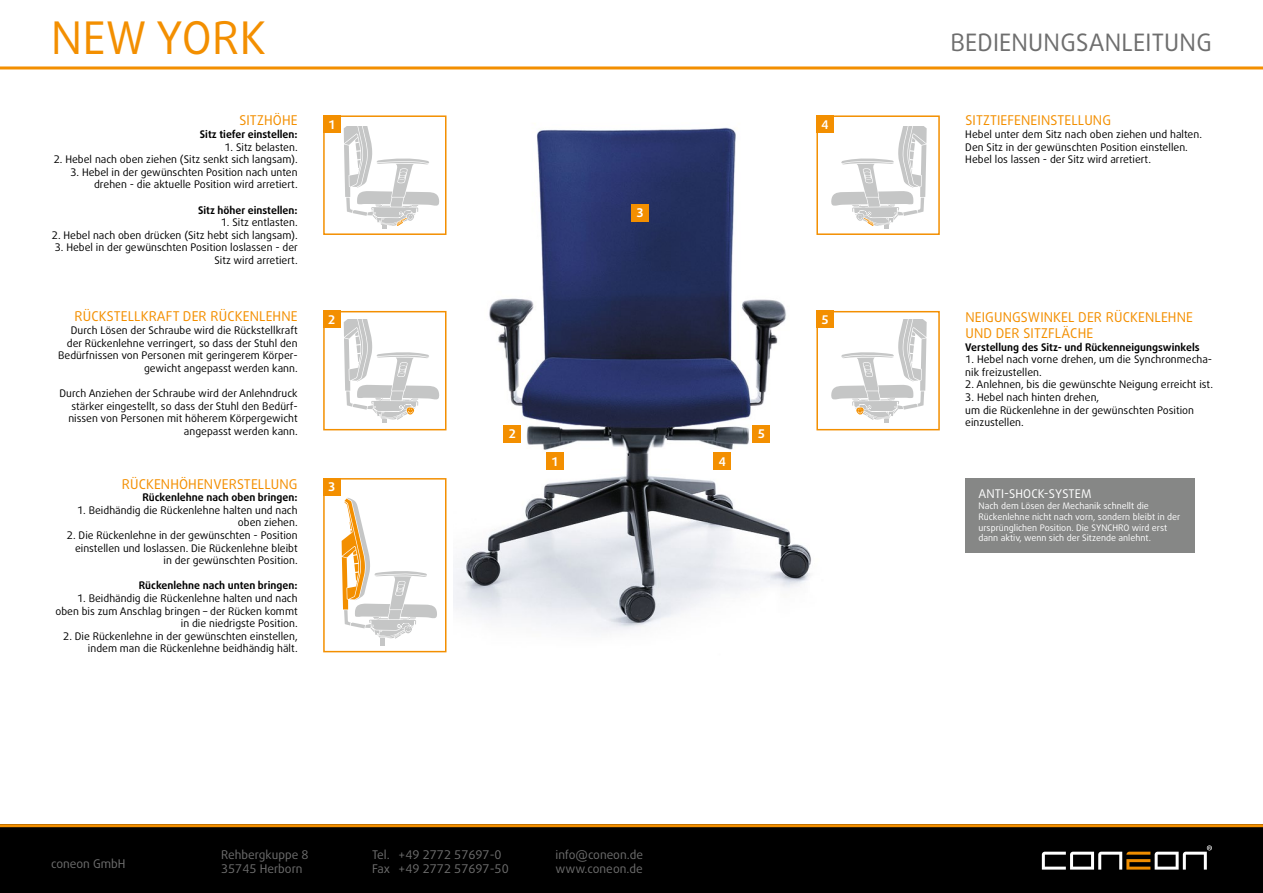
<style>
.page{position:relative;width:1263px;height:893px;background:#fff}
.page>*{position:absolute;margin:0;border:0;box-sizing:border-box;transform-origin:0 0}
.t1{font:45px "Daxline OT";letter-spacing:.01em;color:#f38f00}
.t2{font:24px "Daxline OT";letter-spacing:.01em;color:#6e6e6e}
.t3{font:13.5px/16.2px "Daxline OT";letter-spacing:.01em;color:#f38f00}
.t4{font:12px/14.4px "Daxline OT";color:#6e6e6e}
.t5{font:12px "Daxline OT";letter-spacing:.01em;color:#fff}
.t6{font:700 12px "Daxline OT";color:#fff}
.t7{font:10.5px/12.6px "Daxline OT";color:#000;text-align:right}
.t8{font:700 10.5px "Daxline OT";color:#000}
.t9{font:9px/10.8px "Daxline OT";color:#fff}
</style>
<div class="page">
<img style="left:454px;top:127px;width:370px;height:506px">
<svg style="left:344px;top:126px;width:95px;height:102px"></svg>
<svg style="left:830px;top:126px;width:97px;height:102px"></svg>
<div style="left:0;top:825px;width:1263px;height:68px;background:#000"></div>
<hr style="left:0;top:66px;width:1263px;height:3px;background:#f38f00">
<svg style="left:1042px;top:845px;width:170px;height:25px"></svg>
<div style="left:546px;top:453px;width:17px;height:17px;background:#f38f00"></div>
<div style="left:323px;top:115px;width:123px;height:120px;border:2px solid #f38f00"></div>
<div style="left:816px;top:115px;width:124px;height:120px;border:2px solid #f38f00"></div>
<div style="left:323px;top:311px;width:123px;height:119px;border:2px solid #f38f00"></div>
<div style="left:816px;top:311px;width:124px;height:119px;border:2px solid #f38f00"></div>
<div style="left:323px;top:478px;width:123px;height:174px;border:2px solid #f38f00"></div>
<div style="left:323px;top:115px;width:17px;height:17px;background:#f38f00"></div>
<div style="left:816px;top:115px;width:17px;height:17px;background:#f38f00"></div>
<div style="left:323px;top:311px;width:17px;height:17px;background:#f38f00"></div>
<div style="left:816px;top:311px;width:17px;height:17px;background:#f38f00"></div>
<div style="left:323px;top:478px;width:17px;height:17px;background:#f38f00"></div>
<div style="left:504px;top:425px;width:17px;height:17px;background:#f38f00"></div>
<div style="left:753px;top:425px;width:17px;height:17px;background:#f38f00"></div>
<div style="left:714px;top:453px;width:17px;height:17px;background:#f38f00"></div>
<div style="left:631px;top:204px;width:17px;height:17px;background:#f38f00"></div>
<hr style="left:0;top:824px;width:1263px;height:3px;background:#f38f00">
<div style="left:965px;top:478px;width:230px;height:74px;background:#868786"></div>
<svg style="left:344px;top:320px;width:95px;height:102px"></svg>
<svg style="left:831px;top:320px;width:96px;height:102px"></svg>
<svg style="left:342px;top:498px;width:95px;height:147px"></svg>
<h1 class="t1" style="left:51px;top:9px;width:216px">NEW YORK</h1>
<h2 class="t2" style="left:950px;top:26px;width:263px">BEDIENUNGSANLEITUNG</h2>
<p class="t3" style="left:239px;top:113px;width:60px">SITZHÖHE</p>
<p class="t8" style="left:200px;top:127px;width:99px">Sitz tiefer einstellen:</p>
<p class="t7" style="left:224px;top:141px;width:75px">1. Sitz belasten.</p>
<p class="t7" style="left:54px;top:153px;width:245px">2. Hebel nach oben ziehen (Sitz senkt sich langsam).</p>
<p class="t7" style="left:70px;top:166px;width:229px">3. Hebel in der gewünschten Position nach unten drehen - die aktuelle Position wird arretiert.</p>
<p class="t8" style="left:198px;top:203px;width:101px">Sitz höher einstellen:</p>
<p class="t7" style="left:221px;top:216px;width:78px">1. Sitz entlasten.</p>
<p class="t7" style="left:52px;top:229px;width:247px">2. Hebel nach oben drücken (Sitz hebt sich langsam).</p>
<p class="t7" style="left:55px;top:241px;width:245px">3. Hebel in der gewünschten Position loslassen - der<br>Sitz wird arretiert.</p>
<p class="t3" style="left:75px;top:309px;width:225px">RÜCKSTELLKRAFT DER RÜCKENLEHNE</p>
<p class="t7" style="left:58px;top:324px;width:241px">Durch Lösen der Schraube wird die Rückstellkraft der Rückenlehne verringert, so dass der Stuhl den Bedürfnissen von Personen mit geringerem Körper&shy;gewicht angepasst werden kann.</p>
<p class="t7" style="left:60px;top:387px;width:240px">Durch Anziehen der Schraube wird der Anlehndruck stärker eingestellt, so dass der Stuhl den Bedürf&shy;nissen von Personen mit höherem Körpergewicht angepasst werden kann.</p>
<p class="t3" style="left:122px;top:476px;width:177px">RÜCKENHÖHENVERSTELLUNG</p>
<p class="t8" style="left:143px;top:490px;width:157px">Rückenlehne nach oben bringen:</p>
<p class="t7" style="left:77px;top:504px;width:222px">1. Beidhändig die Rückenlehne halten und nach oben ziehen.</p>
<p class="t7" style="left:67px;top:529px;width:232px">2. Die Rückenlehne in der gewünschten - Position einstellen und loslassen. Die Rückenlehne bleibt in der gewünschten Position.</p>
<p class="t8" style="left:139px;top:579px;width:160px">Rückenlehne nach unten bringen:</p>
<p class="t7" style="left:55px;top:592px;width:244px">1. Beidhändig die Rückenlehne halten und nach oben bis zum Anschlag bringen – der Rücken kommt in die niedrigste Position.</p>
<p class="t7" style="left:63px;top:630px;width:236px">2. Die Rückenlehne in der gewünschten einstellen, indem man die Rückenlehne beidhändig hält.</p>
<p class="t6" style="left:329px;top:116px;width:7px">1</p>
<p class="t6" style="left:821px;top:116px;width:9px">4</p>
<p class="t6" style="left:637px;top:205px;width:8px">3</p>
<p class="t6" style="left:328px;top:312px;width:8px">2</p>
<p class="t6" style="left:822px;top:312px;width:8px">5</p>
<p class="t6" style="left:328px;top:479px;width:8px">3</p>
<p class="t6" style="left:509px;top:426px;width:8px">2</p>
<p class="t6" style="left:758px;top:426px;width:8px">5</p>
<p class="t6" style="left:719px;top:454px;width:9px">4</p>
<p class="t6" style="left:552px;top:454px;width:7px">1</p>
<p class="t4" style="left:51px;top:857px;width:76px">coneon GmbH</p>
<p class="t4" style="left:372px;top:847px;width:138px">Tel. +49 2772 57697-0<br>Fax +49 2772 57697-50</p>
<p class="t4" style="left:556px;top:847px;width:89px">info@coneon.de www.coneon.de</p>
<p class="t4" style="left:221px;top:847px;width:89px">Rehbergkuppe 8<br>35745 Herborn</p>
<p class="t3" style="left:965px;top:113px;width:147px">SITZTIEFENEINSTELLUNG</p>
<p class="t7" style="left:965px;top:128px;width:238px;text-align:left">Hebel unter dem Sitz nach oben ziehen und halten.<br>Den Sitz in der gewünschten Position einstellen.<br>Hebel los lassen - der Sitz wird arretiert.</p>
<p class="t3" style="left:965px;top:309px;width:229px">NEIGUNGSWINKEL DER RÜCKENLEHNE<br>UND DER SITZFLÄCHE</p>
<p class="t8" style="left:965px;top:340px;width:236px">Verstellung des Sitz- und Rückenneigungswinkels</p>
<p class="t7" style="left:965px;top:353px;width:248px;text-align:left">1. Hebel nach vorne drehen, um die Synchronmecha&shy;nik freizustellen.</p>
<p class="t7" style="left:965px;top:378px;width:249px">2. Anlehnen, bis die gewünschte Neigung erreicht ist.</p>
<p class="t7" style="left:965px;top:391px;width:230px;text-align:left">3. Hebel nach hinten drehen,<br>um die Rückenlehne in der gewünschten Position einzustellen.</p>
<p class="t5" style="left:978px;top:486px;width:114px">ANTI-SHOCK-SYSTEM</p>
<p class="t9" style="left:978px;top:500px;width:203px">Nach dem Lösen der Mechanik schnellt die Rückenlehne nicht nach vorn, sondern bleibt in der ursprünglichen Position. Die SYNCHRO wird erst dann aktiv, wenn sich der Sitzende anlehnt.</p>
</div>
